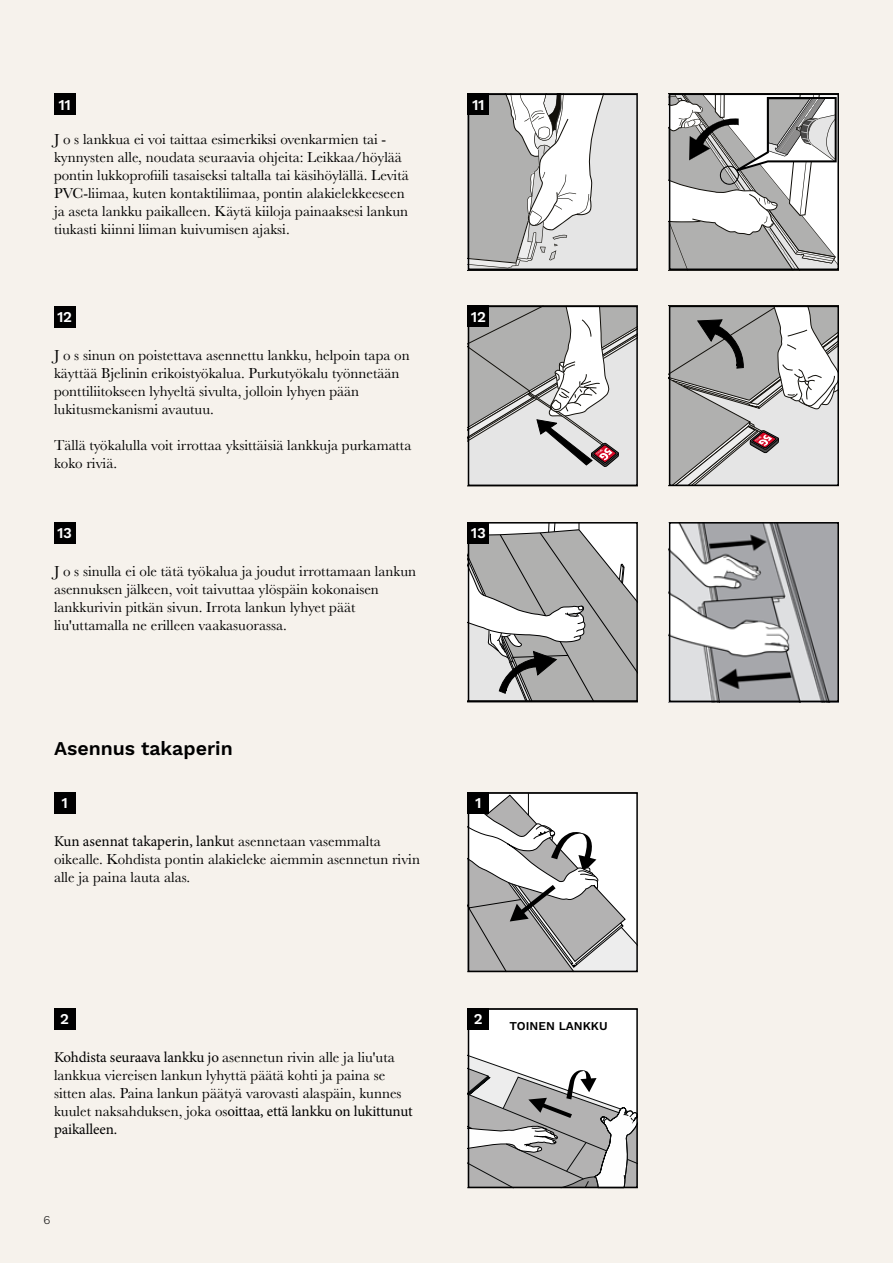
<style>
.page{position:relative;width:893px;height:1263px;background:#f6f2ec}
.page>*{position:absolute;margin:0;border:0;box-sizing:border-box;transform-origin:0 0}
.t1{font:600 19.5px "Work Sans";color:#000}
.t2{font:15px/18px "Baskerville";color:#000}
.t3{font:15px/18px "Minion Pro";letter-spacing:-.005em;color:#000}
.t4{font:600 15px "Work Sans";letter-spacing:-.02em;color:#fff}
.t5{font:600 12px "Work Sans";color:#000}
.t6{font:300 12px "Work Sans";color:#000}
.s1{font-family:"Baskerville"}
.s2{font-family:"Minion Pro"}
</style>
<div class="page">
<div style="left:54px;top:94px;width:21px;height:21px;background:#000"></div>
<div style="left:54px;top:306px;width:21px;height:21px;background:#000"></div>
<div style="left:54px;top:522px;width:21px;height:21px;background:#000"></div>
<div style="left:54px;top:792px;width:21px;height:21px;background:#000"></div>
<div style="left:54px;top:1008px;width:21px;height:21px;background:#000"></div>
<img style="left:672px;top:525px;width:164px;height:174px">
<div style="left:669px;top:522px;width:170px;height:180px;border:2px solid #000"></div>
<svg style="left:672px;top:309px;width:164px;height:174px;background:#bebdbc"></svg>
<div style="left:669px;top:306px;width:170px;height:180px;border:2px solid #000"></div>
<svg style="left:471px;top:309px;width:164px;height:174px;background:#c5c4c4"></svg>
<div style="left:468px;top:306px;width:170px;height:180px;border:2px solid #000"></div>
<svg style="left:471px;top:525px;width:164px;height:174px;background:#b8b8b8"></svg>
<div style="left:468px;top:522px;width:170px;height:180px;border:2px solid #000"></div>
<svg style="left:471px;top:97px;width:164px;height:170px;background:#d2d2d1"></svg>
<div style="left:468px;top:94px;width:170px;height:176px;border:2px solid #000"></div>
<svg style="left:672px;top:97px;width:164px;height:170px;background:#c0c0c0"></svg>
<div style="left:669px;top:94px;width:170px;height:176px;border:2px solid #000"></div>
<div style="left:468px;top:94px;width:21px;height:21px;background:#000"></div>
<div style="left:468px;top:306px;width:21px;height:21px;background:#000"></div>
<div style="left:468px;top:522px;width:21px;height:21px;background:#000"></div>
<svg style="left:471px;top:795px;width:164px;height:174px;background:#cacaca"></svg>
<div style="left:468px;top:792px;width:170px;height:180px;border:2px solid #000"></div>
<svg style="left:471px;top:1011px;width:164px;height:174px;background:#d1d0d0"></svg>
<div style="left:468px;top:1008px;width:170px;height:180px;border:2px solid #000"></div>
<div style="left:468px;top:792px;width:21px;height:21px;background:#000"></div>
<div style="left:468px;top:1008px;width:21px;height:21px;background:#000"></div>
<p class="t4" style="left:58px;top:96px;width:14px">11</p>
<p class="t2" style="left:54px;top:130px;width:356px">J o s lankkua ei voi taittaa esimerkiksi ovenkarmien tai - kynnysten alle, noudata seuraavia ohjeita: Leikkaa/höylää pontin lukkoprofiili tasaiseksi taltalla tai käsihöylällä. Levitä PVC-liimaa, kuten kontaktiliimaa, pontin alakielekkeeseen ja aseta lankku paikalleen. Käytä kiiloja painaaksesi lankun tiukasti kiinni liiman kuivumisen ajaksi.</p>
<p class="t4" style="left:57px;top:308px;width:16px">12</p>
<p class="t2" style="left:54px;top:346px;width:357px">J o s sinun on poistettava asennettu lankku, helpoin tapa on käyttää Bjelinin erikoistyökalua. Purkutyökalu työnnetään ponttiliitokseen lyhyeltä sivulta, jolloin lyhyen pään lukitusmekanismi avautuu.</p>
<p class="t2" style="left:54px;top:436px;width:359px">Tällä työkalulla voit irrottaa yksittäisiä lankkuja purkamatta koko riviä.</p>
<p class="t4" style="left:57px;top:524px;width:16px">13</p>
<p class="t2" style="left:54px;top:562px;width:364px">J o s sinulla ei ole tätä työkalua ja joudut irrottamaan lankun asennuksen jälkeen, voit taivuttaa ylöspäin kokonaisen lankkurivin pitkän sivun. Irrota lankun lyhyet päät liu'uttamalla ne erilleen vaakasuorassa.</p>
<h1 class="t1" style="left:54px;top:737px;width:180px">Asennus takaperin</h1>
<p class="t4" style="left:61px;top:794px;width:8px">1</p>
<p class="t3" style="left:54px;top:832px;width:328px">Kun asennat takaperin, lanku<span class="s1">t asennetaan vasemmalta</span></p>
<p class="t2" style="left:54px;top:850px;width:367px">oikealle. Kohdista pontin alakieleke aiemmin asennetun rivin alle ja paina lauta alas.</p>
<p class="t4" style="left:60px;top:1010px;width:10px">2</p>
<p class="t2" style="left:54px;top:1048px;width:349px"><span class="s2">Kohdista seuraava lankku jo</span> asennetun rivin alle ja liu'uta lankkua viereisen lankun lyhyttä päätä kohti ja paina se sitten alas. Paina lankun päätyä varovasti alaspäin, kunnes</p>
<p class="t3" style="left:54px;top:1102px;width:360px"><span class="s1">kuulet naksahduksen, joka os</span>oittaa, että lankku on lukittunut paikalleen.</p>
<p class="t6" style="left:43px;top:1213px;width:8px">6</p>
<p class="t4" style="left:472px;top:96px;width:14px">11</p>
<p class="t4" style="left:471px;top:308px;width:16px">12</p>
<p class="t4" style="left:471px;top:524px;width:16px">13</p>
<p class="t4" style="left:475px;top:794px;width:8px">1</p>
<p class="t4" style="left:474px;top:1010px;width:10px">2</p>
<p class="t5" style="left:510px;top:1019px;width:100px">TOINEN LANKKU</p>
</div>
